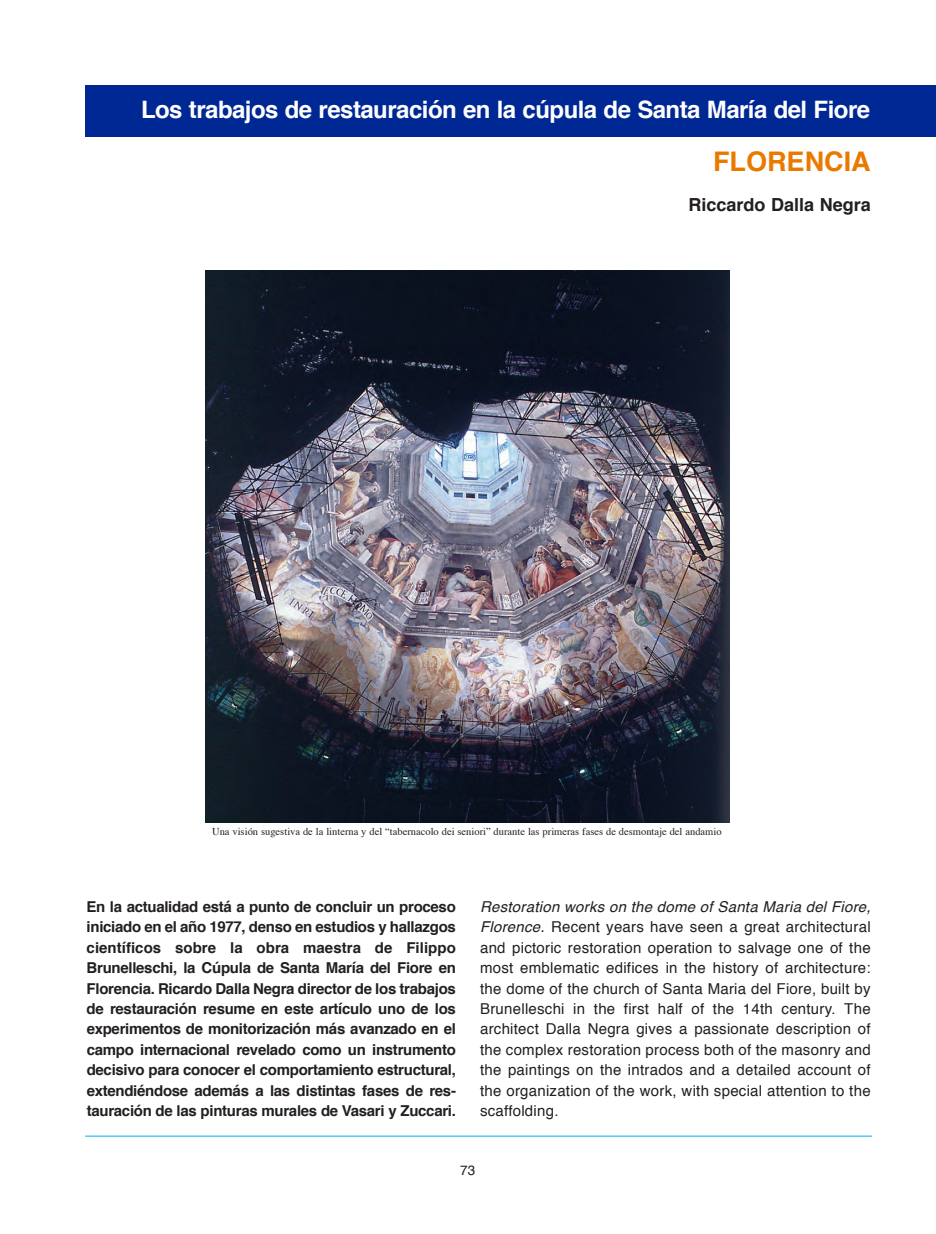
<style>
.page{position:relative;width:936px;height:1234px;background:#fff}
.page>*{position:absolute;margin:0;border:0;box-sizing:border-box;transform-origin:0 0}
.t1{font:700 27px "Helvetica";color:#ea7900}
.t2{font:700 24px "Helvetica";letter-spacing:-.02em;color:#fff}
.t3{font:700 18px "Helvetica";color:#231f20}
.t4{font:15px/20.4px "Helvetica";letter-spacing:.015em;color:#231f20;text-align:justify}
.t5{font:700 15px/20.4px "Helvetica";letter-spacing:-.02em;color:#231f20;text-align:justify}
.t6{font:13.5px "Helvetica";color:#231f20}
.t7{font:10.5px "Times";color:#231f20}
.s1{font-style:italic}
</style>
<div class="page">
<hr style="left:85px;top:1135px;width:787px;height:1px;background:#00aeef">
<div style="left:85px;top:85px;width:850px;height:51px;background:#002894"></div>
<img style="left:205px;top:270px;width:524px;height:552px">
<h2 class="t2" style="left:141px;top:99px;width:730px">Los trabajos de restauración en la cúpula de Santa María del Fiore</h2>
<h1 class="t1" style="left:713px;top:150px;width:159px">FLORENCIA</h1>
<p class="t3" style="left:688px;top:197px;width:184px">Riccardo Dalla Negra</p>
<p class="t7" style="left:212px;top:826px;width:511px">Una visión sugestiva de la linterna y del “tabernacolo dei seniori” durante las primeras fases de desmontaje del andamio</p>
<p class="t5" style="left:87px;top:897px;width:371px">En la actualidad está a punto de concluir un proceso iniciado en el año 1977, denso en estudios y hallazgos científicos sobre la obra maestra de Filippo Brunelleschi, la Cúpula de Santa María del Fiore en Florencia. Ricardo Dalla Negra director de los trabajos de restauración resume en este artículo uno de los experimentos de monitorización más avanzado en el campo internacional revelado como un instrumento decisivo para conocer el comportamiento estructural, extendiéndose además a las distintas fases de res&shy;tauración de las pinturas murales de Vasari y Zuccari.</p>
<p class="t4" style="left:480px;top:897px;width:392px"><span class="s1">Restoration works on the dome of Santa Maria del Fiore, Florence.</span> Recent years have seen a great architectural and pictoric restoration operation to salvage one of the most emblematic edifices in the history of architecture: the dome of the church of Santa Maria del Fiore, built by Brunelleschi in the first half of the 14th century. The architect Dalla Negra gives a passionate description of the complex restoration process both of the masonry and the paintings on the intrados and a detailed account of the organization of the work, with special attention to the scaffolding.</p>
<p class="t6" style="left:460px;top:1163px;width:17px">73</p>
</div>
